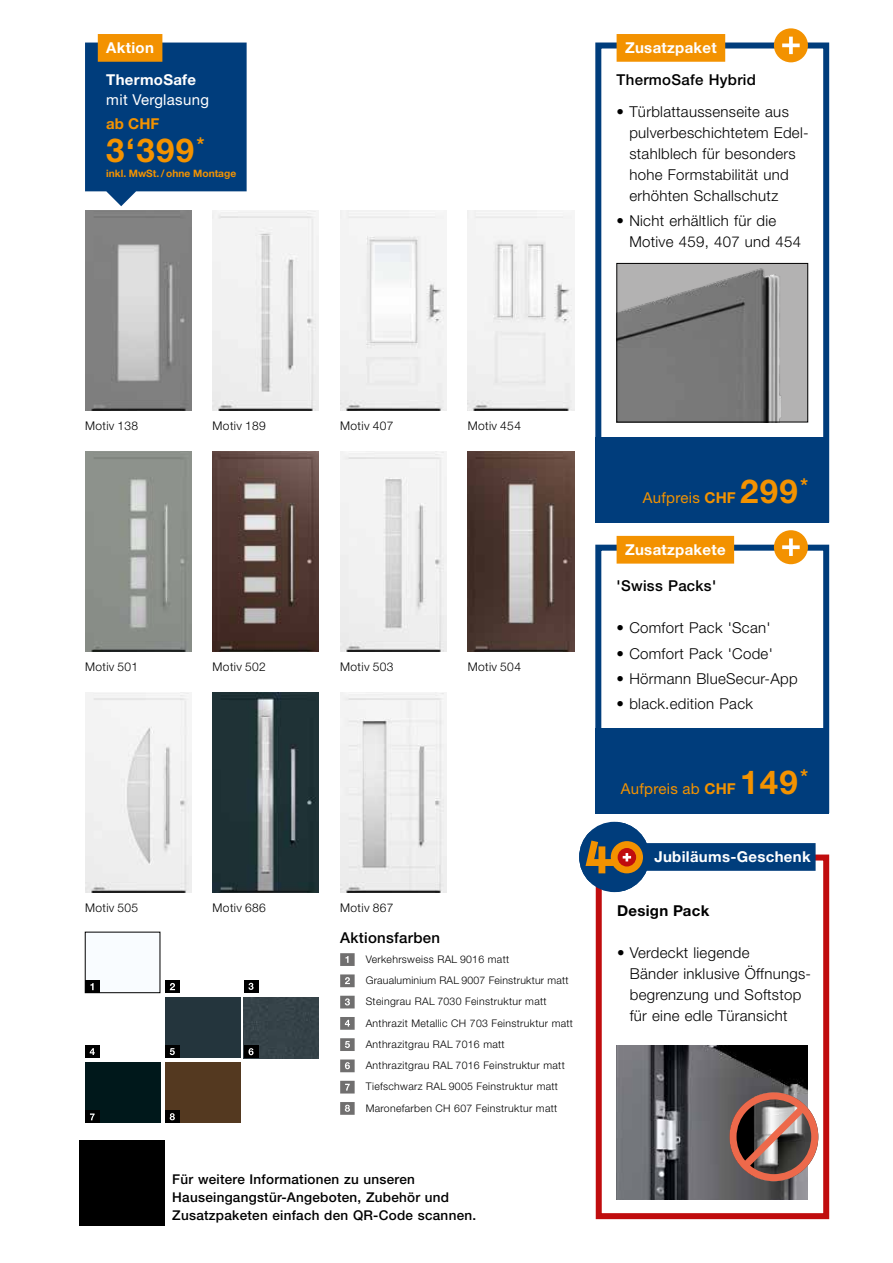
<style>
.page{position:relative;width:893px;height:1263px;background:#fff}
.page>*{position:absolute;margin:0;border:0;box-sizing:border-box;transform-origin:0 0}
.t1{font:700 33px "Hoermann Helvetica Neue";color:#f39200}
.t2{font:300 15px/21px "Hoermann Helvetica Neue";letter-spacing:.02em;color:#000}
.t3{font:700 15px "Hoermann Helvetica Neue";letter-spacing:.02em;color:#fff}
.t4{font:500 15px "Hoermann Helvetica Neue";letter-spacing:.02em;color:#000}
.t5{font:15px "Hoermann Helvetica Neue Rm";letter-spacing:.02em;color:#f39200}
.t6{font:15px "Hoermann Helvetica Neue Rm";letter-spacing:.02em;color:#fff}
.t7{font:700 15px "Hoermann Helvetica Neue";letter-spacing:.02em;color:#000}
.t8{font:700 15px "Hoermann Helvetica Neue";color:#f39200}
.t9{font:500 13.5px/18px "Hoermann Helvetica Neue";letter-spacing:.02em;color:#000}
.t10{font:300 12px "Hoermann Helvetica Neue";letter-spacing:.03em;color:#000}
.t11{font:300 10.5px/21.3px "Hoermann Helvetica Neue";letter-spacing:.03em;color:#000}
.t12{font:700 10.2px "Hoermann Helvetica Neue";color:#f39200}
.s1{font-family:"Hoermann Helvetica Neue";font-weight:700}
.s2{font-family:"Hoermann Helvetica Neue";font-weight:700;font-size:33px}
</style>
<div class="page">
<div style="left:596px;top:854px;width:233px;height:365px;border:6px solid #c00d0e"></div>
<img style="left:85px;top:210px;width:106px;height:200px">
<img style="left:340px;top:452px;width:106px;height:200px">
<img style="left:468px;top:452px;width:106px;height:200px">
<img style="left:85px;top:693px;width:106px;height:200px">
<img style="left:468px;top:210px;width:106px;height:200px">
<img style="left:213px;top:452px;width:106px;height:200px">
<img style="left:85px;top:452px;width:106px;height:200px">
<img style="left:213px;top:693px;width:106px;height:200px">
<img style="left:340px;top:693px;width:106px;height:200px">
<div style="left:244px;top:997px;width:75px;height:61px;background:#354248"></div>
<div style="left:165px;top:1062px;width:75px;height:61px;background:#543920"></div>
<div style="left:165px;top:997px;width:75px;height:61px;background:#24353d"></div>
<div style="left:85px;top:1062px;width:75px;height:61px;background:#00181b"></div>
<div style="left:85px;top:932px;width:75px;height:61px;background:#f9fcff"></div>
<img style="left:340px;top:210px;width:106px;height:200px">
<div style="left:595px;top:43px;width:234px;height:479px;border:6px solid #003d7c"></div>
<div style="left:85px;top:980px;width:14px;height:13px;background:#000"></div>
<svg style="left:90px;top:983px;width:4px;height:7px"></svg>
<div style="left:165px;top:980px;width:14px;height:13px;background:#000"></div>
<svg style="left:170px;top:983px;width:5px;height:7px"></svg>
<div style="left:244px;top:980px;width:14px;height:13px;background:#000"></div>
<svg style="left:248px;top:983px;width:6px;height:7px"></svg>
<div style="left:85px;top:1045px;width:14px;height:13px;background:#000"></div>
<svg style="left:90px;top:1048px;width:5px;height:7px"></svg>
<div style="left:165px;top:1045px;width:14px;height:13px;background:#000"></div>
<svg style="left:170px;top:1048px;width:5px;height:7px"></svg>
<div style="left:244px;top:1045px;width:14px;height:13px;background:#000"></div>
<svg style="left:248px;top:1048px;width:6px;height:7px"></svg>
<div style="left:85px;top:1110px;width:14px;height:13px;background:#000"></div>
<svg style="left:90px;top:1113px;width:5px;height:7px"></svg>
<svg style="left:340px;top:953px;width:15px;height:13px"></svg>
<svg style="left:340px;top:974px;width:15px;height:13px"></svg>
<svg style="left:340px;top:996px;width:15px;height:12px"></svg>
<svg style="left:340px;top:1017px;width:15px;height:13px"></svg>
<svg style="left:340px;top:1038px;width:15px;height:13px"></svg>
<svg style="left:340px;top:1059px;width:15px;height:13px"></svg>
<svg style="left:340px;top:1081px;width:15px;height:12px"></svg>
<svg style="left:340px;top:1102px;width:15px;height:13px"></svg>
<div style="left:165px;top:1110px;width:14px;height:13px;background:#000"></div>
<svg style="left:170px;top:1113px;width:5px;height:7px"></svg>
<div style="left:80px;top:1141px;width:85px;height:85px;background:#000"></div>
<div style="left:595px;top:437px;width:234px;height:85px;background:#003d7c"></div>
<div style="left:774px;top:28px;width:34px;height:34px;background:#f39200;border-radius:50%"></div>
<svg style="left:782px;top:37px;width:18px;height:17px"></svg>
<div style="left:617px;top:34px;width:108px;height:28px;background:#f39200"></div>
<div style="left:595px;top:728px;width:234px;height:85px;background:#003d7c"></div>
<div style="left:595px;top:545px;width:234px;height:268px;border:6px solid #003d7c"></div>
<div style="left:617px;top:536px;width:117px;height:28px;background:#f39200"></div>
<div style="left:774px;top:530px;width:34px;height:34px;background:#f39200;border-radius:50%"></div>
<svg style="left:782px;top:538px;width:18px;height:18px"></svg>
<svg style="left:579px;top:822px;width:237px;height:70px"></svg>
<img style="left:617px;top:1045px;width:191px;height:154px">
<svg style="left:729px;top:1092px;width:89px;height:89px;background:#926b63"></svg>
<img style="left:213px;top:210px;width:106px;height:200px">
<img style="left:619px;top:265px;width:187px;height:155px">
<div style="left:617px;top:263px;width:191px;height:159px;border:1px solid #000"></div>
<svg style="left:85px;top:34px;width:162px;height:172px;background:#2a5782"></svg>
<p class="t3" style="left:106px;top:37px;width:49px">Aktion</p>
<p class="t3" style="left:106px;top:69px;width:91px">ThermoSafe</p>
<p class="t6" style="left:106px;top:89px;width:104px">mit Verglasung</p>
<p class="t8" style="left:106px;top:113px;width:55px">ab CHF</p>
<h1 class="t1" style="left:106px;top:126px;width:99px">3‘399<sup>*</sup></h1>
<p class="t12" style="left:106px;top:166px;width:131px">inkl. MwSt./ ohne Montage</p>
<p class="t3" style="left:625px;top:37px;width:93px">Zusatzpaket</p>
<p class="t4" style="left:617px;top:69px;width:141px">ThermoSafe Hybrid</p>
<p class="t2" style="left:629px;top:100px;width:181px;text-indent:-13px">• Türblattaussenseite aus pulverbeschichtetem Edel&shy;stahlblech für besonders hohe Formstabilität und erhöhten Schallschutz</p>
<p class="t2" style="left:629px;top:209px;width:173px;text-indent:-13px">• Nicht erhältlich für die<br>Motive 459, 407 und 454</p>
<p class="t10" style="left:85px;top:417px;width:55px">Motiv 138</p>
<p class="t10" style="left:213px;top:417px;width:55px">Motiv 189</p>
<p class="t10" style="left:340px;top:417px;width:55px">Motiv 407</p>
<p class="t10" style="left:468px;top:417px;width:55px">Motiv 454</p>
<p class="t10" style="left:85px;top:658px;width:55px">Motiv 501</p>
<p class="t10" style="left:213px;top:658px;width:55px">Motiv 502</p>
<p class="t10" style="left:340px;top:658px;width:55px">Motiv 503</p>
<p class="t10" style="left:468px;top:658px;width:55px">Motiv 504</p>
<p class="t10" style="left:85px;top:899px;width:55px">Motiv 505</p>
<p class="t10" style="left:213px;top:899px;width:55px">Motiv 686</p>
<p class="t10" style="left:340px;top:899px;width:55px">Motiv 867</p>
<p class="t4" style="left:340px;top:927px;width:102px">Aktionsfarben</p>
<p class="t11" style="left:366px;top:948px;width:209px">Verkehrsweiss RAL 9016 matt Graualuminium RAL 9007 Feinstruktur matt Steingrau RAL 7030 Feinstruktur matt Anthrazit Metallic CH 703 Feinstruktur matt Anthrazitgrau RAL 7016 matt<br>Anthrazitgrau RAL 7016 Feinstruktur matt Tiefschwarz RAL 9005 Feinstruktur matt Maronefarben CH 607 Feinstruktur matt</p>
<p class="t9" style="left:172px;top:1169px;width:305px">Für weitere Informationen zu unseren<br>Hauseingangstür-Angeboten, Zubehör und<br>Zusatzpaketen einfach den QR-Code scannen.</p>
<p class="t5" style="left:643px;top:487px;width:167px">Aufpreis <span class="s1">CHF</span> <span class="s2">299</span><sup>*</sup></p>
<p class="t3" style="left:625px;top:539px;width:102px">Zusatzpakete</p>
<p class="t4" style="left:617px;top:576px;width:101px">'Swiss Packs'</p>
<p class="t2" style="left:617px;top:617px;width:156px">• Comfort Pack 'Scan'</p>
<p class="t2" style="left:617px;top:642px;width:158px">• Comfort Pack 'Code'</p>
<p class="t2" style="left:617px;top:667px;width:183px">• Hörmann BlueSecur-App</p>
<p class="t2" style="left:617px;top:692px;width:138px">• black.edition Pack</p>
<p class="t5" style="left:621px;top:778px;width:189px">Aufpreis ab <span class="s1">CHF</span> <span class="s2">149</span><sup>*</sup></p>
<p class="t3" style="left:654px;top:846px;width:158px">Jubiläums-Geschenk</p>
<p class="t7" style="left:617px;top:900px;width:94px">Design Pack</p>
<p class="t2" style="left:630px;top:941px;width:183px;text-indent:-13px">• Verdeckt liegende<br>Bänder inklusive Öffnungs&shy;begrenzung und Softstop für eine edle Türansicht</p>
</div>
